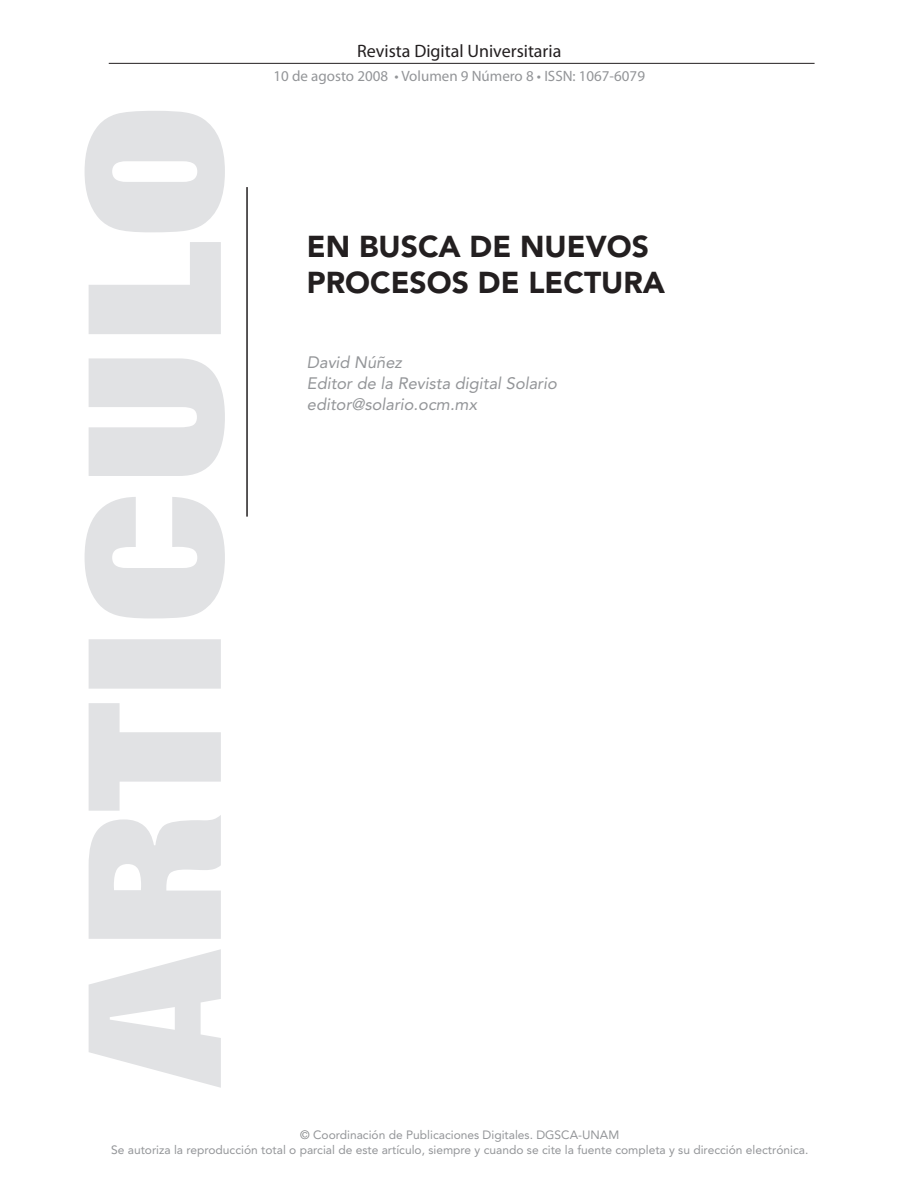
<style>
.page{position:relative;width:918px;height:1188px;background:#fff}
.page>*{position:absolute;margin:0;border:0;box-sizing:border-box;transform-origin:0 0}
.caratula_titulo{font:900 30px "Avenir";color:#231f20}
.encabezados_bold{font:18px "Myriad Pro";color:#231f20}
.caratula_autor{font:italic 16.5px/21px "Avenir";color:#939598}
.encabezados_light{font:15px "Myriad Pro";color:#939598}
.legales{font:12px "Avenir";color:#939598}
.s1{color:#808285}
</style>
<div class="page">
<hr style="left:109px;top:63px;width:706px;height:1px;background:#231f20">
<svg style="left:85px;top:111px;width:140px;height:977px;fill:#e1e2e4"></svg>
<hr style="left:246px;top:187px;width:2px;height:330px;background:#231f20">
<p class="encabezados_bold" style="left:357px;top:40px;width:206px">Revista Digital Universitaria</p>
<p class="encabezados_light" style="left:274px;top:67px;width:373px">10 de agosto 2008 • Volumen 9 Número 8 • ISSN: 1067-6079</p>
<p class="caratula_titulo" style="left:307px;top:228px;width:344px">EN BUSCA DE NUEVOS</p>
<p class="caratula_titulo" style="left:307px;top:264px;width:360px">PROCESOS DE LECTURA</p>
<p class="caratula_autor" style="left:307px;top:352px;width:252px">David Núñez<br>Editor de la Revista digital Solario editor@solario.ocm.mx</p>
<p class="legales" style="left:300px;top:1128px;width:321px"><span class="s1">©</span> Coordinación de Publicaciones Digitales. DGSCA-UNAM</p>
<p class="legales" style="left:111px;top:1143px;width:699px">Se autoriza la reproducción total o parcial de este artículo, siempre y cuando se cite la fuente completa y su dirección electrónica.</p>
</div>
